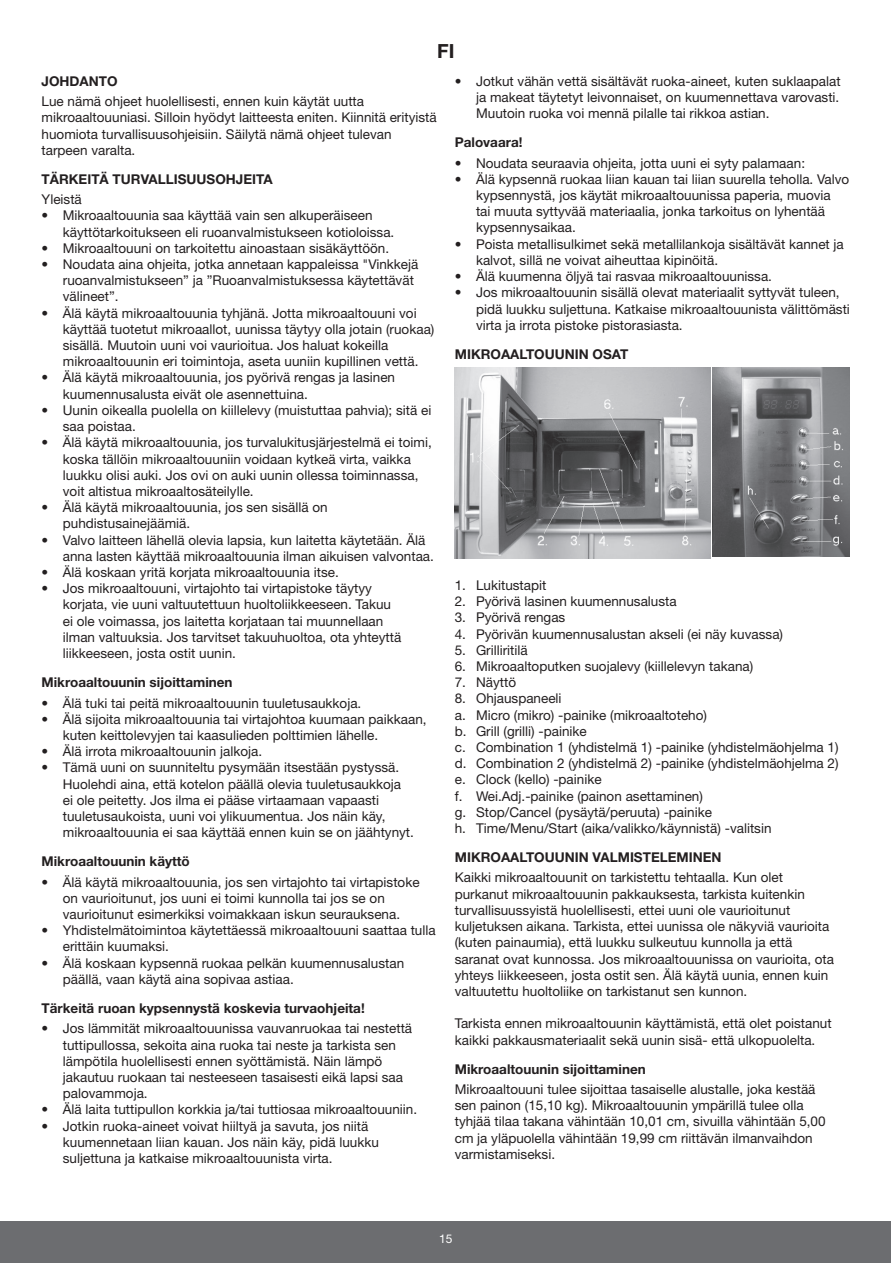
<style>
.page{position:relative;width:891px;height:1263px;background:#fff}
.page>*{position:absolute;margin:0;border:0;box-sizing:border-box;transform-origin:0 0}
.t1{font:700 19.5px "Helvetica Neue";color:#231f20}
.t2{font:13.5px/16.2px "Helvetica Neue";color:#231f20}
.t3{font:700 13.5px "Helvetica Neue";color:#231f20}
.t4{font:12px "Helvetica Neue";color:#fff}
</style>
<div class="page">
<div style="left:0;top:1221px;width:890px;height:41px;background:#6c6d70"></div>
<img style="left:454px;top:367px;width:256px;height:191px">
<img style="left:712px;top:367px;width:137px;height:189px">
<h1 class="t1" style="left:437px;top:39px;width:19px">FI</h1>
<p class="t3" style="left:42px;top:72px;width:78px">JOHDANTO</p>
<p class="t2" style="left:42px;top:93px;width:396px">Lue nämä ohjeet huolellisesti, ennen kuin käytät uutta mikroaaltouuniasi. Silloin hyödyt laitteesta eniten. Kiinnitä erityistä huomiota turvallisuusohjeisiin. Säilytä nämä ohjeet tulevan tarpeen varalta.</p>
<p class="t3" style="left:42px;top:170px;width:232px">TÄRKEITÄ TURVALLISUUSOHJEITA</p>
<p class="t2" style="left:42px;top:191px;width:42px">Yleistä</p>
<p class="t2" style="left:63px;top:207px;width:333px;text-indent:-21px">• Mikroaaltouunia saa käyttää vain sen alkuperäiseen käyttötarkoitukseen eli ruoanvalmistukseen kotioloissa.</p>
<p class="t2" style="left:42px;top:240px;width:349px">• Mikroaaltouuni on tarkoitettu ainoastaan sisäkäyttöön.</p>
<p class="t2" style="left:63px;top:256px;width:357px;text-indent:-21px">• Noudata aina ohjeita, jotka annetaan kappaleissa "Vinkkejä ruoanvalmistukseen” ja ”Ruoanvalmistuksessa käytettävät välineet”.</p>
<p class="t2" style="left:63px;top:304px;width:373px;text-indent:-21px">• Älä käytä mikroaaltouunia tyhjänä. Jotta mikroaaltouuni voi käyttää tuotetut mikroaallot, uunissa täytyy olla jotain (ruokaa) sisällä. Muutoin uuni voi vaurioitua. Jos haluat kokeilla mikroaaltouunin eri toimintoja, aseta uuniin kupillinen vettä.</p>
<p class="t2" style="left:63px;top:369px;width:334px;text-indent:-21px">• Älä käytä mikroaaltouunia, jos pyörivä rengas ja lasinen kuumennusalusta eivät ole asennettuina.</p>
<p class="t2" style="left:63px;top:402px;width:370px;text-indent:-21px">• Uunin oikealla puolella on kiillelevy (muistuttaa pahvia); sitä ei saa poistaa.</p>
<p class="t2" style="left:63px;top:434px;width:370px;text-indent:-21px">• Älä käytä mikroaaltouunia, jos turvalukitusjärjestelmä ei toimi, koska tällöin mikroaaltouuniin voidaan kytkeä virta, vaikka luukku olisi auki. Jos ovi on auki uunin ollessa toiminnassa, voit altistua mikroaaltosäteilylle.</p>
<p class="t2" style="left:63px;top:499px;width:266px;text-indent:-21px">• Älä käytä mikroaaltouunia, jos sen sisällä on puhdistusainejäämiä.</p>
<p class="t2" style="left:63px;top:531px;width:372px;text-indent:-21px">• Valvo laitteen lähellä olevia lapsia, kun laitetta käytetään. Älä anna lasten käyttää mikroaaltouunia ilman aikuisen valvontaa.</p>
<p class="t2" style="left:42px;top:564px;width:299px">• Älä koskaan yritä korjata mikroaaltouunia itse.</p>
<p class="t2" style="left:63px;top:580px;width:340px;text-indent:-21px">• Jos mikroaaltouuni, virtajohto tai virtapistoke täytyy korjata, vie uuni valtuutettuun huoltoliikkeeseen. Takuu ei ole voimassa, jos laitetta korjataan tai muunnellaan ilman valtuuksia. Jos tarvitset takuuhuoltoa, ota yhteyttä liikkeeseen, josta ostit uunin.</p>
<p class="t3" style="left:42px;top:673px;width:192px">Mikroaaltouunin sijoittaminen</p>
<p class="t2" style="left:42px;top:694px;width:321px">• Älä tuki tai peitä mikroaaltouunin tuuletusaukkoja.</p>
<p class="t2" style="left:63px;top:710px;width:365px;text-indent:-21px">• Älä sijoita mikroaaltouunia tai virtajohtoa kuumaan paikkaan, kuten keittolevyjen tai kaasulieden polttimien lähelle.</p>
<p class="t2" style="left:42px;top:743px;width:222px">• Älä irrota mikroaaltouunin jalkoja.</p>
<p class="t2" style="left:63px;top:759px;width:352px;text-indent:-21px">• Tämä uuni on suunniteltu pysymään itsestään pystyssä.<br>Huolehdi aina, että kotelon päällä olevia tuuletusaukkoja ei ole peitetty. Jos ilma ei pääse virtaamaan vapaasti tuuletusaukoista, uuni voi ylikuumentua. Jos näin käy, mikroaaltouunia ei saa käyttää ennen kuin se on jäähtynyt.</p>
<p class="t3" style="left:42px;top:852px;width:150px">Mikroaaltouunin käyttö</p>
<p class="t2" style="left:63px;top:873px;width:358px;text-indent:-21px">• Älä käytä mikroaaltouunia, jos sen virtajohto tai virtapistoke on vaurioitunut, jos uuni ei toimi kunnolla tai jos se on vaurioitunut esimerkiksi voimakkaan iskun seurauksena.</p>
<p class="t2" style="left:63px;top:922px;width:374px;text-indent:-21px">• Yhdistelmätoimintoa käytettäessä mikroaaltouuni saattaa tulla erittäin kuumaksi.</p>
<p class="t2" style="left:63px;top:954px;width:343px;text-indent:-21px">• Älä koskaan kypsennä ruokaa pelkän kuumennusalustan päällä, vaan käytä aina sopivaa astiaa.</p>
<p class="t3" style="left:42px;top:999px;width:325px">Tärkeitä ruoan kypsennystä koskevia turvaohjeita!</p>
<p class="t2" style="left:63px;top:1020px;width:351px;text-indent:-21px">• Jos lämmität mikroaaltouunissa vauvanruokaa tai nestettä tuttipullossa, sekoita aina ruoka tai neste ja tarkista sen lämpötila huolellisesti ennen syöttämistä. Näin lämpö jakautuu ruokaan tai nesteeseen tasaisesti eikä lapsi saa palovammoja.</p>
<p class="t2" style="left:42px;top:1101px;width:377px">• Älä laita tuttipullon korkkia ja/tai tuttiosaa mikroaaltouuniin.</p>
<p class="t2" style="left:63px;top:1117px;width:317px;text-indent:-21px">• Jotkin ruoka-aineet voivat hiiltyä ja savuta, jos niitä kuumennetaan liian kauan. Jos näin käy, pidä luukku suljettuna ja katkaise mikroaaltouunista virta.</p>
<p class="t2" style="left:476px;top:73px;width:366px;text-align:justify;text-indent:-21px">• Jotkut vähän vettä sisältävät ruoka-aineet, kuten suklaapalat ja makeat täytetyt leivonnaiset, on kuumennettava varovasti.<br>Muutoin ruoka voi mennä pilalle tai rikkoa astian.</p>
<p class="t3" style="left:454px;top:134px;width:69px">Palovaara!</p>
<p class="t2" style="left:454px;top:154px;width:352px">• Noudata seuraavia ohjeita, jotta uuni ei syty palamaan:</p>
<p class="t2" style="left:476px;top:171px;width:375px;text-indent:-21px">• Älä kypsennä ruokaa liian kauan tai liian suurella teholla. Valvo kypsennystä, jos käytät mikroaaltouunissa paperia, muovia<br>tai muuta syttyvää materiaalia, jonka tarkoitus on lyhentää kypsennysaikaa.</p>
<p class="t2" style="left:476px;top:235px;width:369px;text-indent:-21px">• Poista metallisulkimet sekä metallilankoja sisältävät kannet ja kalvot, sillä ne voivat aiheuttaa kipinöitä.</p>
<p class="t2" style="left:454px;top:268px;width:319px">• Älä kuumenna öljyä tai rasvaa mikroaaltouunissa.</p>
<p class="t2" style="left:476px;top:284px;width:375px;text-indent:-21px">• Jos mikroaaltouunin sisällä olevat materiaalit syttyvät tuleen, pidä luukku suljettuna. Katkaise mikroaaltouunista välittömästi virta ja irrota pistoke pistorasiasta.</p>
<p class="t3" style="left:454px;top:345px;width:175px">MIKROAALTOUUNIN OSAT</p>
<p class="t2" style="left:454px;top:576px;width:93px">1. Lukitustapit</p>
<p class="t2" style="left:454px;top:593px;width:223px">2. Pyörivä lasinen kuumennusalusta</p>
<p class="t2" style="left:454px;top:609px;width:112px">3. Pyörivä rengas</p>
<p class="t2" style="left:454px;top:625px;width:330px">4. Pyörivän kuumennusalustan akseli (ei näy kuvassa)</p>
<p class="t2" style="left:454px;top:641px;width:74px">5. Grilliritilä</p>
<p class="t2" style="left:454px;top:657px;width:300px">6. Mikroaaltoputken suojalevy (kiillelevyn takana)</p>
<p class="t2" style="left:454px;top:674px;width:63px">7. Näyttö</p>
<p class="t2" style="left:454px;top:690px;width:385px">8. Ohjauspaneeli<br>a. Micro (mikro) -painike (mikroaaltoteho)<br>b. Grill (grilli) -painike<br>c. Combination 1 (yhdistelmä 1) -painike (yhdistelmäohjelma 1) d. Combination 2 (yhdistelmä 2) -painike (yhdistelmäohjelma 2) e. Clock (kello) -painike<br>f. Wei.Adj.-painike (painon asettaminen)<br>g. Stop/Cancel (pysäytä/peruuta) -painike<br>h. Time/Menu/Start (aika/valikko/käynnistä) -valitsin</p>
<p class="t3" style="left:454px;top:848px;width:268px">MIKROAALTOUUNIN VALMISTELEMINEN</p>
<p class="t2" style="left:454px;top:869px;width:381px">Kaikki mikroaaltouunit on tarkistettu tehtaalla. Kun olet purkanut mikroaaltouunin pakkauksesta, tarkista kuitenkin turvallisuussyistä huolellisesti, ettei uuni ole vaurioitunut kuljetuksen aikana. Tarkista, ettei uunissa ole näkyviä vaurioita (kuten painaumia), että luukku sulkeutuu kunnolla ja että saranat ovat kunnossa. Jos mikroaaltouunissa on vaurioita, ota yhteys liikkeeseen, josta ostit sen. Älä käytä uunia, ennen kuin valtuutettu huoltoliike on tarkistanut sen kunnon.</p>
<p class="t2" style="left:454px;top:1015px;width:378px">Tarkista ennen mikroaaltouunin käyttämistä, että olet poistanut kaikki pakkausmateriaalit sekä uunin sisä- että ulkopuolelta.</p>
<p class="t3" style="left:454px;top:1060px;width:192px">Mikroaaltouunin sijoittaminen</p>
<p class="t2" style="left:454px;top:1080px;width:372px">Mikroaaltouuni tulee sijoittaa tasaiselle alustalle, joka kestää sen painon (15,10 kg). Mikroaaltouunin ympärillä tulee olla tyhjää tilaa takana vähintään 10,01 cm, sivuilla vähintään 5,00 cm ja yläpuolella vähintään 19,99 cm riittävän ilmanvaihdon varmistamiseksi.</p>
<p class="t4" style="left:439px;top:1230px;width:15px">15</p>
</div>
